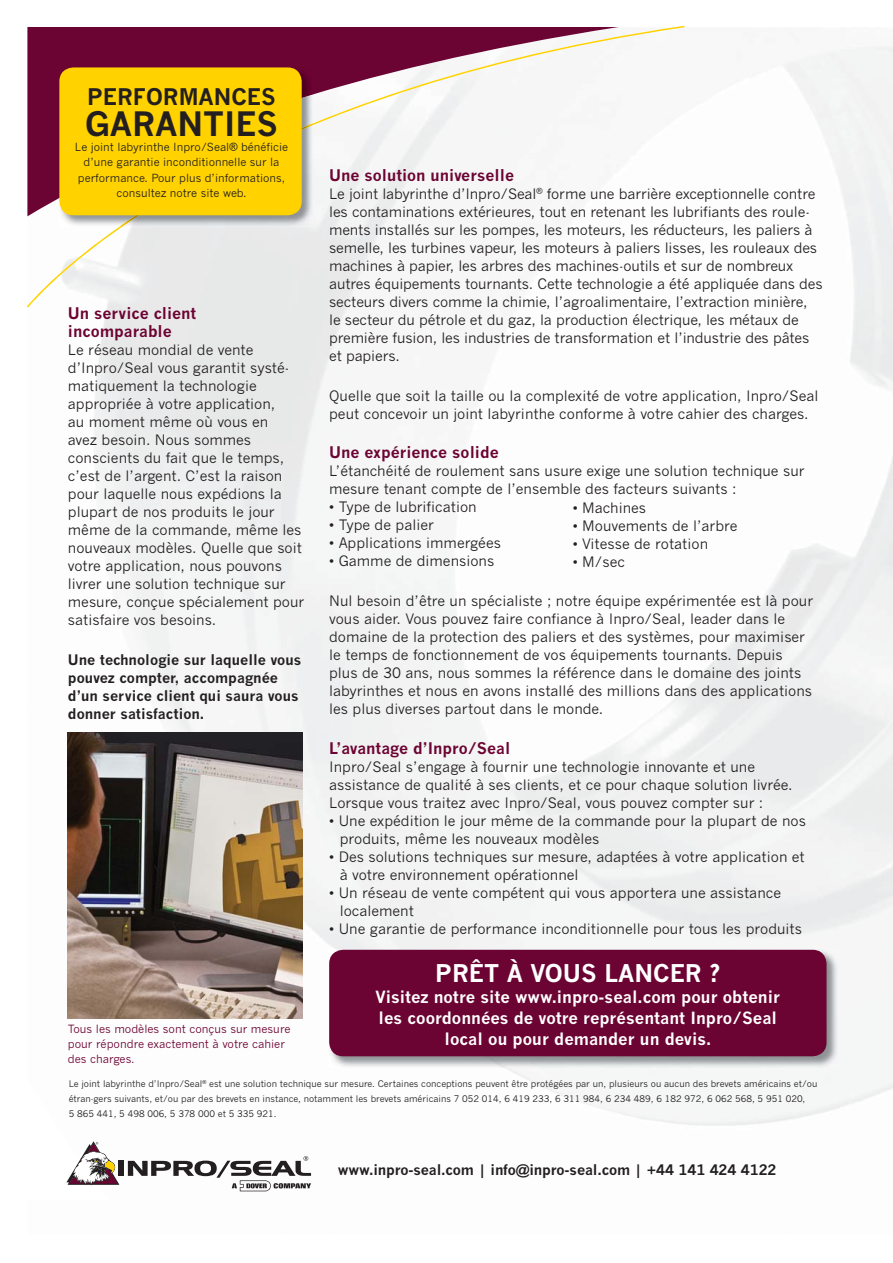
<style>
.page{position:relative;width:893px;height:1263px;background:#fff}
.page>*{position:absolute;margin:0;border:0;box-sizing:border-box;transform-origin:0 0}
.t1{font:700 33px "News Gothic";color:#231f20}
.t2{font:700 24px "News Gothic";color:#fff}
.t3{font:700 22.5px "News Gothic";color:#231f20}
.t4{font:700 16.5px/21px "News Gothic";color:#fff;text-align:center}
.t5{font:700 15.75px/18px "News Gothic";color:#6c0433}
.t6{font:14.25px/18px "News Gothic";color:#231f20}
.t7{font:700 14.25px/18px "News Gothic";color:#231f20}
.t8{font:11.25px/15px "News Gothic";color:#6c0433}
.t9{font:11.1px/15.1px "News Gothic";color:#231f20;text-align:center}
.t10{font:9px/15px "News Gothic";color:#231f20}
</style>
<div class="page">
<img style="left:282px;top:79px;width:611px;height:893px">
<img style="left:28px;top:307px;width:254px;height:885px">
<svg style="left:27px;top:26px;width:658px;height:281px;fill:#f6f6f7"></svg>
<img style="left:59px;top:205px;width:61px;height:22px">
<img style="left:59px;top:67px;width:254px;height:56px">
<img style="left:120px;top:123px;width:193px;height:104px">
<div style="left:59px;top:67px;width:243px;height:148px;background:#ffd200;border-radius:14px"></div>
<img style="left:329px;top:949px;width:509px;height:119px">
<div style="left:329px;top:950px;width:497px;height:106px;background:#6c0433;border-radius:14px"></div>
<div style="left:119px;top:1161px;width:5px;height:15px;background:#231f20"></div>
<svg style="left:28px;top:1075px;width:91px;height:117px"></svg>
<svg style="left:128px;top:1156px;width:183px;height:35px"></svg>
<img style="left:68px;top:732px;width:234px;height:287px">
<h3 class="t3" style="left:87px;top:88px;width:190px">PERFORMANCES</h3>
<h1 class="t1" style="left:85px;top:111px;width:195px">GARANTIES</h1>
<p class="t9" style="left:75px;top:141px;width:215px">Le joint labyrinthe Inpro/Seal® bénéficie d’une garantie inconditionnelle sur la performance. Pour plus d’informations, consultez notre site web.</p>
<p class="t5" style="left:68px;top:306px;width:130px">Un service client incomparable</p>
<p class="t6" style="left:68px;top:342px;width:238px">Le réseau mondial de vente d’Inpro/Seal vous garantit systé&shy;matiquement la technologie appropriée à votre application,<br>au moment même où vous en<br>avez besoin. Nous sommes conscients du fait que le temps, c’est de l’argent. C’est la raison pour laquelle nous expédions la plupart de nos produits le jour même de la commande, même les nouveaux modèles. Quelle que soit votre application, nous pouvons livrer une solution technique sur mesure, conçue spécialement pour satisfaire vos besoins.</p>
<p class="t7" style="left:68px;top:652px;width:235px">Une technologie sur laquelle vous pouvez compter, accompagnée d’un service client qui saura vous donner satisfaction.</p>
<p class="t5" style="left:329px;top:168px;width:186px">Une solution universelle</p>
<p class="t6" style="left:329px;top:186px;width:495px">Le joint labyrinthe d’Inpro/Seal<sup>®</sup> forme une barrière exceptionnelle contre les contaminations extérieures, tout en retenant les lubrifiants des roule&shy;ments installés sur les pompes, les moteurs, les réducteurs, les paliers à semelle, les turbines vapeur, les moteurs à paliers lisses, les rouleaux des machines à papier, les arbres des machines-outils et sur de nombreux autres équipements tournants. Cette technologie a été appliquée dans des secteurs divers comme la chimie, l’agroalimentaire, l’extraction minière,<br>le secteur du pétrole et du gaz, la production électrique, les métaux de première fusion, les industries de transformation et l’industrie des pâtes et papiers.</p>
<p class="t6" style="left:329px;top:388px;width:491px">Quelle que soit la taille ou la complexité de votre application, Inpro/Seal peut concevoir un joint labyrinthe conforme à votre cahier des charges.</p>
<p class="t5" style="left:329px;top:445px;width:171px">Une expérience solide</p>
<p class="t6" style="left:329px;top:464px;width:477px">L’étanchéité de roulement sans usure exige une solution technique sur mesure tenant compte de l’ensemble des facteurs suivants :</p>
<p class="t6" style="left:329px;top:500px;width:149px">• Type de lubrification</p>
<p class="t6" style="left:329px;top:518px;width:106px">• Type de palier</p>
<p class="t6" style="left:329px;top:536px;width:173px">• Applications immergées</p>
<p class="t6" style="left:329px;top:554px;width:167px">• Gamme de dimensions</p>
<p class="t6" style="left:329px;top:593px;width:485px">Nul besoin d’être un spécialiste ; notre équipe expérimentée est là pour vous aider. Vous pouvez faire confiance à Inpro/Seal, leader dans le domaine de la protection des paliers et des systèmes, pour maximiser le temps de fonctionnement de vos équipements tournants. Depuis plus de 30 ans, nous sommes la référence dans le domaine des joints labyrinthes et nous en avons installé des millions dans des applications les plus diverses partout dans le monde.</p>
<p class="t5" style="left:329px;top:740px;width:183px">L’avantage d’Inpro/Seal</p>
<p class="t6" style="left:329px;top:759px;width:465px">Inpro/Seal s’engage à fournir une technologie innovante et une assistance de qualité à ses clients, et ce pour chaque solution livrée.<br>Lorsque vous traitez avec Inpro/Seal, vous pouvez compter sur :</p>
<p class="t6" style="left:340px;top:813px;width:468px;text-indent:-10px">• Une expédition le jour même de la commande pour la plupart de nos produits, même les nouveaux modèles</p>
<p class="t6" style="left:340px;top:849px;width:467px;text-indent:-10px">• Des solutions techniques sur mesure, adaptées à votre application et à votre environnement opérationnel</p>
<p class="t6" style="left:340px;top:885px;width:443px;text-indent:-10px">• Un réseau de vente compétent qui vous apportera une assistance localement</p>
<p class="t6" style="left:329px;top:921px;width:474px">• Une garantie de performance inconditionnelle pour tous les produits</p>
<p class="t6" style="left:573px;top:500px;width:75px">• Machines</p>
<p class="t6" style="left:573px;top:518px;width:166px">• Mouvements de l’arbre</p>
<p class="t6" style="left:573px;top:536px;width:137px">• Vitesse de rotation</p>
<p class="t6" style="left:573px;top:554px;width:54px">• M/sec</p>
<h2 class="t2" style="left:435px;top:964px;width:287px">PRÊT À VOUS LANCER ?</h2>
<p class="t4" style="left:376px;top:988px;width:406px">Visitez notre site www.inpro-seal.com pour obtenir les coordonnées de votre représentant Inpro/Seal local ou pour demander un devis.</p>
<p class="t8" style="left:68px;top:1023px;width:224px">Tous les modèles sont conçus sur mesure pour répondre exactement à votre cahier des charges.</p>
<p class="t10" style="left:69px;top:1077px;width:750px">Le joint labyrinthe d’Inpro/Seal<sup>®</sup> est une solution technique sur mesure. Certaines conceptions peuvent être protégées par un, plusieurs ou aucun des brevets américains et/ou étran-gers suivants, et/ou par des brevets en instance, notamment les brevets américains 7 052 014, 6 419 233, 6 311 984, 6 234 489, 6 182 972, 6 062 568, 5 951 020,<br>5 865 441, 5 498 006, 5 378 000 et 5 335 921.</p>
<p class="t7" style="left:338px;top:1162px;width:440px">www.inpro-seal.com | info@inpro-seal.com | +44 141 424 4122</p>
</div>
